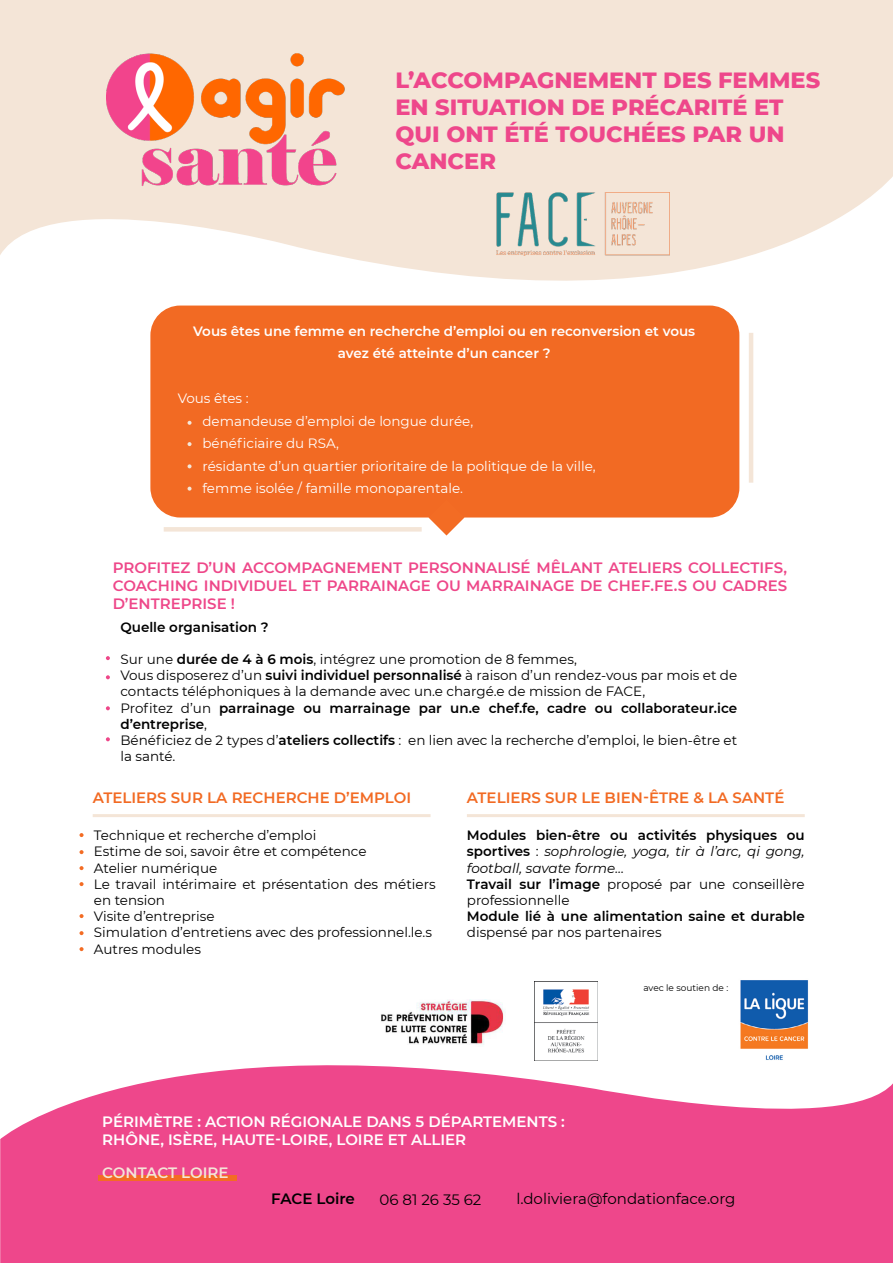
<style>
.page{position:relative;width:893px;height:1263px;background:#fff}
.page>*{position:absolute;margin:0;border:0;box-sizing:border-box;transform-origin:0 0}
.t1{font:800 22.5px/27px "Montserrat";color:#ee478b}
.t2{font:600 15px/18px "Montserrat";color:#ee4789;text-align:justify}
.t3{font:600 15px/18px "Montserrat";color:#fff}
.t4{font:600 15px "Montserrat";color:#f26a23}
.t5{font:15px "Montserrat";color:#000}
.t6{font:600 15px "Montserrat";letter-spacing:-.005em;color:#f4e5d7}
.t7{font:600 15px "Montserrat";letter-spacing:-.005em;color:#000}
.t8{font:13.5px/16.2px "Montserrat";color:#000}
.t9{font:600 13.5px/16.2px "Montserrat";color:#000}
.t10{font:13.5px/16.2px "Montserrat";color:#000101}
.t11{font:13.5px/22.5px "Montserrat";color:#fff}
.t12{font:600 13.5px/22.5px "Montserrat";color:#fff;text-align:center}
.t13{font:9px "Montserrat";color:#000}
.s1{font-weight:600}
.s2{font-weight:400}
.s3{font-weight:400;font-style:italic}
</style>
<div class="page">
<div style="left:150px;top:306px;width:589px;height:211px;background:#f26a23;border-radius:30px"></div>
<hr style="left:93px;top:814px;width:338px;height:3px;background:#f4e5d7">
<svg style="left:428px;top:517px;width:36px;height:18px"></svg>
<div style="left:164px;top:527px;width:258px;height:5px;background:#f4e5d7"></div>
<svg style="left:106px;top:656px;width:4px;height:4px"></svg>
<svg style="left:106px;top:675px;width:4px;height:4px"></svg>
<svg style="left:106px;top:706px;width:4px;height:4px"></svg>
<svg style="left:106px;top:737px;width:4px;height:4px"></svg>
<hr style="left:749px;top:333px;width:4px;height:150px;background:#f4e5d7">
<hr style="left:467px;top:814px;width:338px;height:3px;background:#f4e5d7">
<svg style="left:188px;top:421px;width:4px;height:4px"></svg>
<svg style="left:188px;top:442px;width:4px;height:4px"></svg>
<svg style="left:188px;top:464px;width:4px;height:4px"></svg>
<svg style="left:0;top:0;width:893px;height:352px;fill:#f4e5d7"></svg>
<img style="left:107px;top:53px;width:242px;height:137px">
<img style="left:496px;top:192px;width:174px;height:63px">
<svg style="left:80px;top:833px;width:4px;height:4px"></svg>
<svg style="left:80px;top:850px;width:4px;height:4px"></svg>
<svg style="left:80px;top:866px;width:4px;height:4px"></svg>
<svg style="left:80px;top:882px;width:4px;height:4px"></svg>
<svg style="left:80px;top:914px;width:4px;height:4px"></svg>
<svg style="left:80px;top:931px;width:4px;height:4px"></svg>
<svg style="left:80px;top:947px;width:4px;height:4px"></svg>
<svg style="left:188px;top:487px;width:4px;height:4px"></svg>
<svg style="left:0;top:1014px;width:893px;height:249px;fill:#ee478b"></svg>
<div style="left:99px;top:1175px;width:138px;height:5px;background:#f36c24"></div>
<img style="left:534px;top:982px;width:63px;height:79px">
<img style="left:380px;top:999px;width:126px;height:47px">
<img style="left:738px;top:980px;width:72px;height:83px">
<h1 class="t1" style="left:395px;top:66px;width:426px">L’ACCOMPAGNEMENT DES FEMMES<br>EN SITUATION DE PRÉCARITÉ ET<br>QUI ONT ÉTÉ TOUCHÉES PAR UN<br>CANCER</h1>
<p class="t12" style="left:193px;top:319px;width:503px">Vous êtes une femme en recherche d’emploi ou en reconversion et vous avez été atteinte d’un cancer ?</p>
<p class="t11" style="left:202px;top:387px;width:395px;text-indent:-25px">Vous êtes :<br>demandeuse d’emploi de longue durée,<br>bénéficiaire du RSA,<br>résidante d’un quartier prioritaire de la politique de la ville, femme isolée / famille monoparentale.</p>
<p class="t2" style="left:113px;top:558px;width:676px">PROFITEZ D’UN ACCOMPAGNEMENT PERSONNALISÉ MÊLANT ATELIERS COLLECTIFS, COACHING INDIVIDUEL ET PARRAINAGE OU MARRAINAGE DE CHEF.FE.S OU CADRES D’ENTREPRISE !</p>
<p class="t9" style="left:120px;top:618px;width:150px">Quelle organisation ?</p>
<p class="t8" style="left:120px;top:651px;width:618px">Sur une <span class="s1">durée de 4 à 6 mois</span>, intégrez une promotion de 8 femmes,<br>Vous disposerez d’un <span class="s1">suivi individuel personnalisé</span> à raison d’un rendez-vous par mois et de contacts téléphoniques à la demande avec un.e chargé.e de mission de FACE,<br>Profitez d’un <span class="s1">parrainage ou marrainage par un.e chef.fe, cadre ou collaborateur.ice d’entreprise</span>,<br>Bénéficiez de 2 types d’<span class="s1">ateliers collectifs</span> : en lien avec la recherche d’emploi, le bien-être et la santé.</p>
<p class="t4" style="left:93px;top:787px;width:320px">ATELIERS SUR LA RECHERCHE D’EMPLOI</p>
<p class="t9" style="left:467px;top:827px;width:339px">Modules bien-être ou activités physiques ou sportives <span class="s2">:</span> <span class="s3">sophrologie, yoga, tir à l’arc, qi gong, football, savate forme…<br></span>Travail sur l’image <span class="s2">proposé par une conseillère professionnelle</span></p>
<p class="t9" style="left:467px;top:908px;width:339px">Module lié à une alimentation saine et durable</p>
<p class="t8" style="left:467px;top:924px;width:196px">dispensé par nos partenaires</p>
<p class="t4" style="left:467px;top:787px;width:319px">ATELIERS SUR LE BIEN-ÊTRE &amp; LA SANTÉ</p>
<p class="t10" style="left:94px;top:827px;width:343px">Technique et recherche d’emploi<br>Estime de soi, savoir être et compétence<br>Atelier numérique<br>Le travail intérimaire et présentation des métiers en tension<br>Visite d’entreprise<br>Simulation d’entretiens avec des professionnel.le.s<br>Autres modules</p>
<p class="t3" style="left:102px;top:1112px;width:464px">PÉRIMÈTRE : ACTION RÉGIONALE DANS 5 DÉPARTEMENTS :<br>RHÔNE, ISÈRE, HAUTE-LOIRE, LOIRE ET ALLIER</p>
<p class="t6" style="left:102px;top:1162px;width:128px">CONTACT LOIRE</p>
<p class="t13" style="left:643px;top:981px;width:86px">avec le soutien de :</p>
<p class="t7" style="left:271px;top:1188px;width:85px">FACE Loire</p>
<p class="t5" style="left:380px;top:1189px;width:103px">06 81 26 35 62</p>
<p class="t5" style="left:516px;top:1188px;width:220px">l.doliviera@fondationface.org</p>
</div>
